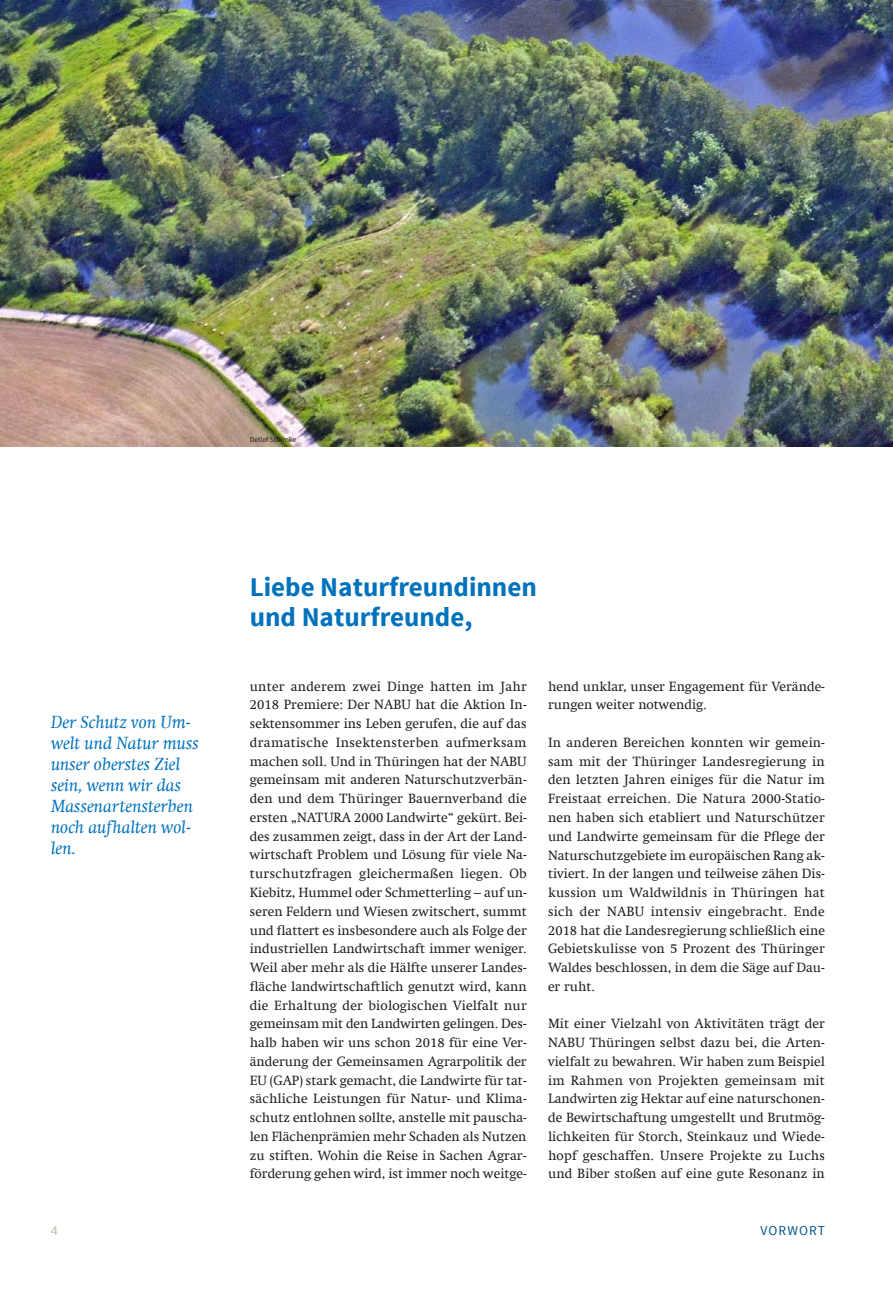
<style>
.page{position:relative;width:893px;height:1289px;background:#fff}
.page>*{position:absolute;margin:0;border:0;box-sizing:border-box;transform-origin:0 0}
.t1{font:700 27px/30px "Source Sans Pro";color:#0072bc}
.t2{font:italic 17.7px/21px "Swift Com";color:#0072bc}
.t3{font:13.5px/18.8px "Swift Com";color:#231f20;text-align:justify}
.t4{font:13.5px "Source Sans Pro";letter-spacing:.075em;color:#00548e}
.t5{font:13.5px "Source Sans Pro";color:#bdbca8}
.t6{font:7.5px "Source Sans Pro";color:#231f20}
</style>
<div class="page">
<img style="left:0;top:0;width:893px;height:447px">
<p class="t6" style="left:250px;top:435px;width:48px">Detlef Stremke</p>
<h2 class="t2" style="left:51px;top:711px;width:149px">Der Schutz von Um&shy;welt und Natur muss unser oberstes Ziel sein, wenn wir das<br>Massenartensterben noch aufhalten wol&shy;len.</h2>
<p class="t5" style="left:51px;top:1221px;width:8px">4</p>
<h1 class="t1" style="left:250px;top:573px;width:288px">Liebe Naturfreundinnen und Naturfreunde,</h1>
<p class="t3" style="left:250px;top:676px;width:279px">unter anderem zwei Dinge hatten im Jahr 2018 Premiere: Der NABU hat die Aktion In&shy;sektensommer ins Leben gerufen, die auf das dramatische Insektensterben aufmerksam machen soll. Und in Thüringen hat der NABU gemeinsam mit anderen Naturschutzverbän&shy;den und dem Thüringer Bauernverband die ersten „NATURA 2000 Landwirte“ gekürt. Bei&shy;des zusammen zeigt, dass in der Art der Land&shy;wirtschaft Problem und Lösung für viele Na&shy;turschutzfragen gleichermaßen liegen. Ob Kiebitz, Hummel oder Schmetterling – auf un&shy;seren Feldern und Wiesen zwitschert, summt und flattert es insbesondere auch als Folge der industriellen Landwirtschaft immer weniger.<br>Weil aber mehr als die Hälfte unserer Landes&shy;fläche landwirtschaftlich genutzt wird, kann die Erhaltung der biologischen Vielfalt nur gemeinsam mit den Landwirten gelingen. Des&shy;halb haben wir uns schon 2018 für eine Ver&shy;änderung der Gemeinsamen Agrarpolitik der EU (GAP) stark gemacht, die Landwirte für tat&shy;sächliche Leistungen für Natur- und Klima&shy;schutz entlohnen sollte, anstelle mit pauscha&shy;len Flächenprämien mehr Schaden als Nutzen zu stiften. Wohin die Reise in Sachen Agrar&shy;förderung gehen wird, ist immer noch weitge-</p>
<p class="t3" style="left:548px;top:676px;width:278px">hend unklar, unser Engagement für Verände&shy;rungen weiter notwendig.</p>
<p class="t3" style="left:548px;top:733px;width:278px">In anderen Bereichen konnten wir gemein&shy;sam mit der Thüringer Landesregierung in den letzten Jahren einiges für die Natur im Freistaat erreichen. Die Natura 2000-Statio&shy;nen haben sich etabliert und Naturschützer und Landwirte gemeinsam für die Pflege der Naturschutzgebiete im europäischen Rang ak&shy;tiviert. In der langen und teilweise zähen Dis&shy;kussion um Waldwildnis in Thüringen hat sich der NABU intensiv eingebracht. Ende 2018 hat die Landesregierung schließlich eine Gebietskulisse von 5 Prozent des Thüringer Waldes beschlossen, in dem die Säge auf Dau&shy;er ruht.</p>
<p class="t3" style="left:548px;top:1014px;width:279px">Mit einer Vielzahl von Aktivitäten trägt der NABU Thüringen selbst dazu bei, die Arten&shy;vielfalt zu bewahren. Wir haben zum Beispiel im Rahmen von Projekten gemeinsam mit Landwirten zig Hektar auf eine naturschonen&shy;de Bewirtschaftung umgestellt und Brutmög&shy;lichkeiten für Storch, Steinkauz und Wiede&shy;hopf geschaffen. Unsere Projekte zu Luchs und Biber stoßen auf eine gute Resonanz in</p>
<p class="t4" style="left:760px;top:1221px;width:66px">VORWORt</p>
</div>
